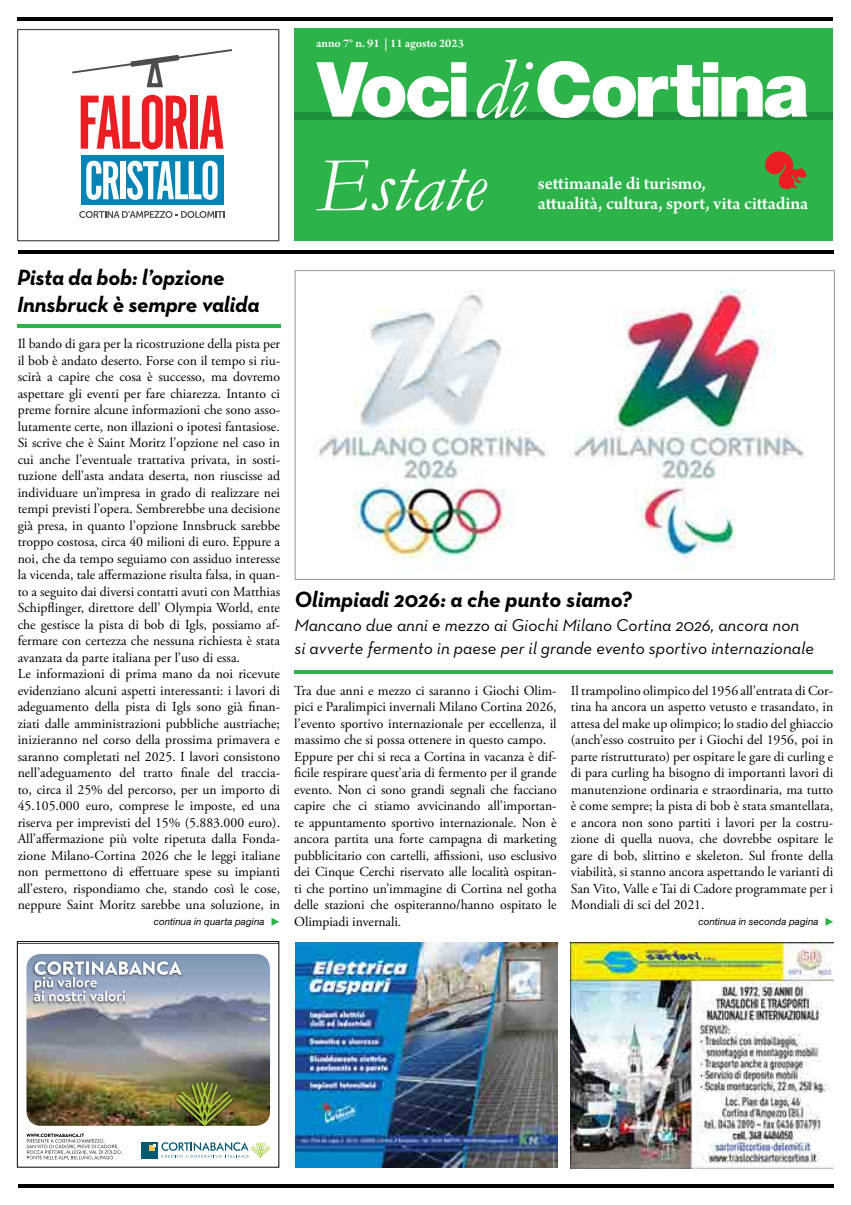
<style>
.page{position:relative;width:851px;height:1205px;background:#fff}
.page>*{position:absolute;margin:0;border:0;box-sizing:border-box;transform-origin:0 0}
.t1{font:italic 700 22.5px/27px "Neutra Text";letter-spacing:-.01em;color:#000}
.t2{font:600 18.75px/20px "Arno Pro";color:#fff}
.t3{font:italic 17.5px/23.8px "Neutra Text";color:#000}
.t4{font:13.75px/16.5px "Adobe Garamond Pro";color:#000}
.t5{font:600 12.5px "Arno Pro";color:#fff}
.t6{font:italic 9.75px "Helvetica Neue LT Std";letter-spacing:.01em;color:#000}
</style>
<div class="page">
<svg style="left:825px;top:918px;width:8px;height:8px"></svg>
<hr style="left:294px;top:670px;width:539px;height:3px;background:#2cb34a">
<hr style="left:18px;top:18px;width:815px;height:3px;background:#000">
<hr style="left:18px;top:250px;width:815px;height:4px;background:#000">
<hr style="left:18px;top:1184px;width:815px;height:3px;background:#000">
<hr style="left:17px;top:324px;width:263px;height:4px;background:#2cb34a">
<svg style="left:19px;top:943px;width:258px;height:216px"></svg>
<img style="left:26px;top:954px;width:244px;height:172px">
<div style="left:141px;top:1142px;width:17px;height:17px;background:#005a71"></div>
<svg style="left:149px;top:1142px;width:121px;height:15px"></svg>
<img style="left:174px;top:1081px;width:60px;height:45px">
<svg style="left:176px;top:1082px;width:57px;height:44px;background:#6e732f"></svg>
<img style="left:31px;top:960px;width:152px;height:44px">
<svg style="left:34px;top:961px;width:148px;height:40px"></svg>
<svg style="left:27px;top:1133px;width:95px;height:27px"></svg>
<div style="left:29px;top:1126px;width:239px;height:5px;background:#fff"></div>
<div style="left:17px;top:941px;width:262px;height:226px;border:1px solid #000"></div>
<img style="left:295px;top:942px;width:262px;height:225px">
<img style="left:570px;top:942px;width:263px;height:226px">
<div style="left:294px;top:28px;width:539px;height:213px;background:#2cb34a"></div>
<div style="left:294px;top:112px;width:539px;height:8px;background:#1d903b"></div>
<svg style="left:316px;top:59px;width:491px;height:59px"></svg>
<svg style="left:765px;top:151px;width:41px;height:38px"></svg>
<svg style="left:316px;top:160px;width:171px;height:51px"></svg>
<img style="left:318px;top:288px;width:486px;height:282px">
<div style="left:295px;top:270px;width:539px;height:310px;border:1px solid #939598"></div>
<svg style="left:271px;top:918px;width:8px;height:8px"></svg>
<div style="left:17px;top:29px;width:262px;height:212px;border:1px solid #4d4d4f"></div>
<div style="left:81px;top:155px;width:142px;height:49px;background:#0084b6"></div>
<svg style="left:81px;top:95px;width:107px;height:54px"></svg>
<div style="left:190px;top:96px;width:7px;height:53px;background:#ed1d24"></div>
<svg style="left:200px;top:96px;width:23px;height:53px"></svg>
<svg style="left:72px;top:49px;width:160px;height:38px"></svg>
<svg style="left:79px;top:211px;width:145px;height:7px"></svg>
<svg style="left:86px;top:161px;width:33px;height:39px"></svg>
<div style="left:121px;top:161px;width:5px;height:38px;background:#fff"></div>
<svg style="left:127px;top:161px;width:90px;height:39px"></svg>
<p class="t5" style="left:316px;top:36px;width:149px">anno 7° n. 91 | 11 agosto 2023</p>
<h2 class="t2" style="left:538px;top:174px;width:272px">settimanale di turismo,<br>attualità, cultura, sport, vita cittadina</h2>
<h1 class="t1" style="left:17px;top:263px;width:244px">Pista da bob: l’opzione<br>Innsbruck è sempre valida</h1>
<p class="t4" style="left:18px;top:336px;width:264px">Il bando di gara per la ricostruzione della pista per il bob è andato deserto. Forse con il tempo si riu&shy;scirà a capire che cosa è successo, ma dovremo aspettare gli eventi per fare chiarezza. Intanto ci preme fornire alcune informazioni che sono asso&shy;lutamente certe, non illazioni o ipotesi fantasiose.<br>Si scrive che è Saint Moritz l’opzione nel caso in cui anche l’eventuale trattativa privata, in sosti&shy;tuzione dell’asta andata deserta, non riuscisse ad individuare un’impresa in grado di realizzare nei tempi previsti l’opera. Sembrerebbe una decisione già presa, in quanto l’opzione Innsbruck sarebbe troppo costosa, circa 40 milioni di euro. Eppure a noi, che da tempo seguiamo con assiduo interesse la vicenda, tale affermazione risulta falsa, in quan&shy;to a seguito dai diversi contatti avuti con Matthias Schipflinger, direttore dell’ Olympia World, ente che gestisce la pista di bob di Igls, possiamo af&shy;fermare con certezza che nessuna richiesta è stata avanzata da parte italiana per l’uso di essa.<br>Le informazioni di prima mano da noi ricevute evidenziano alcuni aspetti interessanti: i lavori di adeguamento della pista di Igls sono già finan&shy;ziati dalle amministrazioni pubbliche austriache; inizieranno nel corso della prossima primavera e saranno completati nel 2025. I lavori consistono nell’adeguamento del tratto finale del traccia&shy;to, circa il 25% del percorso, per un importo di 45.105.000 euro, comprese le imposte, ed una riserva per imprevisti del 15% (5.883.000 euro).<br>All’affermazione più volte ripetuta dalla Fonda&shy;zione Milano-Cortina 2026 che le leggi italiane non permettono di effettuare spese su impianti all’estero, rispondiamo che, stando così le cose, neppure Saint Moritz sarebbe una soluzione, in</p>
<p class="t6" style="left:154px;top:915px;width:112px">continua in quarta pagina</p>
<h1 class="t1" style="left:294px;top:585px;width:339px">Olimpiadi 2026: a che punto siamo?</h1>
<p class="t3" style="left:294px;top:612px;width:521px">Mancano due anni e mezzo ai Giochi Milano Cortina 2026, ancora non si avverte fermento in paese per il grande evento sportivo internazionale</p>
<p class="t4" style="left:294px;top:682px;width:264px">Tra due anni e mezzo ci saranno i Giochi Olim&shy;pici e Paralimpici invernali Milano Cortina 2026, l’evento sportivo internazionale per eccellenza, il massimo che si possa ottenere in questo campo.<br>Eppure per chi si reca a Cortina in vacanza è dif&shy;ficile respirare quest’aria di fermento per il grande evento. Non ci sono grandi segnali che facciano capire che ci stiamo avvicinando all’importan&shy;te appuntamento sportivo internazionale. Non è ancora partita una forte campagna di marketing pubblicitario con cartelli, affissioni, uso esclusivo dei Cinque Cerchi riservato alle località ospitan&shy;ti che portino un’immagine di Cortina nel gotha delle stazioni che ospiteranno/hanno ospitato le Olimpiadi invernali.</p>
<p class="t4" style="left:570px;top:682px;width:264px;text-align:justify">Il trampolino olimpico del 1956 all’entrata di Cor&shy;tina ha ancora un aspetto vetusto e trasandato, in attesa del make up olimpico; lo stadio del ghiaccio (anch’esso costruito per i Giochi del 1956, poi in parte ristrutturato) per ospitare le gare di curling e di para curling ha bisogno di importanti lavori di manutenzione ordinaria e straordinaria, ma tutto è come sempre; la pista di bob è stata smantellata, e ancora non sono partiti i lavori per la costru&shy;zione di quella nuova, che dovrebbe ospitare le gare di bob, slittino e skeleton. Sul fronte della viabilità, si stanno ancora aspettando le varianti di San Vito, Valle e Tai di Cadore programmate per i Mondiali di sci del 2021.</p>
<p class="t6" style="left:698px;top:915px;width:122px">continua in seconda pagina</p>
</div>
